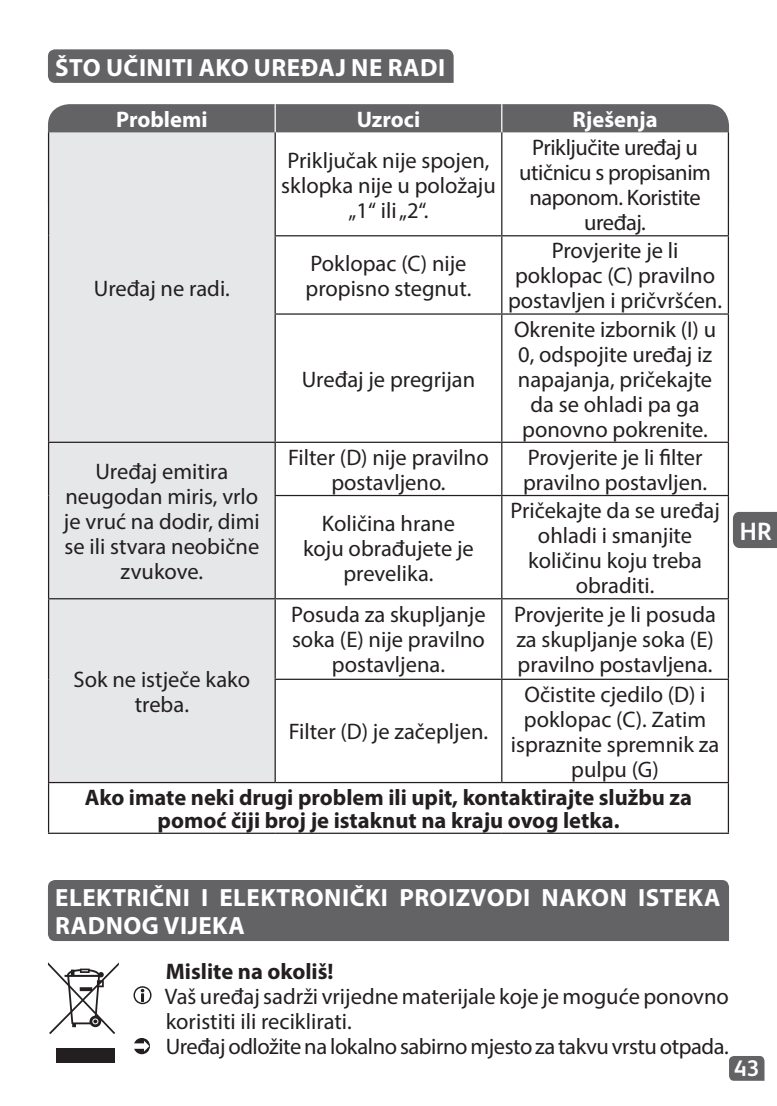
<style>
.page{position:relative;width:777px;height:1106px;background:#fff}
.page>*{position:absolute;margin:0;border:0;box-sizing:border-box;transform-origin:0 0}
.t1{font:700 25px/27.5px "Myriad Pro";letter-spacing:.02em;color:#fff}
.t2{font:700 25px "FS Albert";color:#fff}
.t3{font:22.5px/25px "Myriad Pro";color:#231f20;text-align:center}
.t4{font:700 22.5px/22.5px "Myriad Pro";color:#231f20;text-align:center}
.t5{font:22.5px/25px "Myriad Pro";letter-spacing:-.02em;color:#231f20;text-align:center}
.t6{font:700 22.5px "Myriad Pro";color:#fff}
.t7{font:700 22.5px "FS Albert";color:#fff}
</style>
<div class="page">
<svg style="left:729px;top:1056px;width:35px;height:24px"></svg>
<div style="left:733px;top:512px;width:43px;height:36px;background:#636366"></div>
<div style="left:48px;top:49px;width:405px;height:34px;background:#636366"></div>
<div style="left:48px;top:880px;width:680px;height:61px;background:#636366"></div>
<svg style="left:133px;top:986px;width:18px;height:18px"></svg>
<svg style="left:134px;top:1038px;width:16px;height:16px"></svg>
<div style="left:56px;top:1048px;width:58px;height:15px;background:#231f20"></div>
<svg style="left:48px;top:962px;width:71px;height:72px"></svg>
<div style="left:48px;top:104px;width:680px;height:28px;background:#636366"></div>
<div style="left:49px;top:132px;width:225px;height:650px;background:#e6e7e9"></div>
<svg style="left:276px;top:132px;width:451px;height:650px"></svg>
<hr style="left:727px;top:783px;width:1px;height:49px;background:#231f20">
<hr style="left:274px;top:104px;width:2px;height:28px;background:#fff">
<svg style="left:501px;top:104px;width:1px;height:28px"></svg>
<hr style="left:48px;top:132px;width:1px;height:104px;background:#231f20">
<hr style="left:274px;top:132px;width:2px;height:103px;background:#231f20">
<hr style="left:501px;top:132px;width:1px;height:103px;background:#231f20">
<hr style="left:727px;top:132px;width:1px;height:103px;background:#231f20">
<hr style="left:48px;top:236px;width:1px;height:78px;background:#231f20">
<hr style="left:274px;top:235px;width:227px;height:1px;background:#231f20">
<hr style="left:274px;top:236px;width:2px;height:77px;background:#231f20">
<hr style="left:501px;top:235px;width:227px;height:1px;background:#231f20">
<hr style="left:501px;top:236px;width:1px;height:77px;background:#231f20">
<hr style="left:727px;top:236px;width:1px;height:77px;background:#231f20">
<hr style="left:48px;top:314px;width:1px;height:128px;background:#231f20">
<hr style="left:274px;top:313px;width:227px;height:2px;background:#231f20">
<hr style="left:274px;top:315px;width:2px;height:127px;background:#231f20">
<hr style="left:501px;top:313px;width:227px;height:2px;background:#231f20">
<hr style="left:501px;top:315px;width:1px;height:127px;background:#231f20">
<hr style="left:727px;top:315px;width:1px;height:127px;background:#231f20">
<hr style="left:48px;top:442px;width:227px;height:1px;background:#231f20">
<hr style="left:48px;top:443px;width:1px;height:52px;background:#231f20">
<hr style="left:275px;top:442px;width:226px;height:1px;background:#231f20">
<hr style="left:274px;top:443px;width:2px;height:52px;background:#231f20">
<hr style="left:501px;top:442px;width:227px;height:1px;background:#231f20">
<hr style="left:501px;top:443px;width:1px;height:52px;background:#231f20">
<hr style="left:727px;top:443px;width:1px;height:52px;background:#231f20">
<hr style="left:48px;top:495px;width:1px;height:103px;background:#231f20">
<hr style="left:274px;top:495px;width:227px;height:1px;background:#231f20">
<hr style="left:274px;top:496px;width:2px;height:102px;background:#231f20">
<hr style="left:501px;top:495px;width:227px;height:1px;background:#231f20">
<hr style="left:501px;top:496px;width:1px;height:102px;background:#231f20">
<hr style="left:727px;top:496px;width:1px;height:102px;background:#231f20">
<hr style="left:48px;top:598px;width:227px;height:1px;background:#231f20">
<hr style="left:48px;top:599px;width:1px;height:80px;background:#231f20">
<hr style="left:275px;top:598px;width:226px;height:1px;background:#231f20">
<hr style="left:274px;top:599px;width:2px;height:79px;background:#231f20">
<hr style="left:501px;top:598px;width:227px;height:1px;background:#231f20">
<hr style="left:501px;top:599px;width:1px;height:79px;background:#231f20">
<hr style="left:727px;top:599px;width:1px;height:79px;background:#231f20">
<hr style="left:48px;top:679px;width:1px;height:103px;background:#231f20">
<hr style="left:274px;top:678px;width:227px;height:2px;background:#231f20">
<hr style="left:274px;top:680px;width:2px;height:102px;background:#231f20">
<hr style="left:501px;top:678px;width:227px;height:2px;background:#231f20">
<hr style="left:501px;top:680px;width:1px;height:102px;background:#231f20">
<hr style="left:727px;top:680px;width:1px;height:102px;background:#231f20">
<hr style="left:48px;top:782px;width:227px;height:1px;background:#231f20">
<hr style="left:48px;top:783px;width:1px;height:49px;background:#231f20">
<hr style="left:275px;top:782px;width:226px;height:1px;background:#231f20">
<hr style="left:501px;top:782px;width:227px;height:1px;background:#231f20">
<hr style="left:48px;top:832px;width:227px;height:2px;background:#231f20">
<hr style="left:275px;top:832px;width:226px;height:2px;background:#231f20">
<hr style="left:501px;top:832px;width:227px;height:2px;background:#231f20">
<p class="t1" style="left:55px;top:53px;width:391px">ŠTO UČINITI AKO UREĐAJ NE RADI</p>
<p class="t6" style="left:116px;top:104px;width:93px">Problemi</p>
<p class="t6" style="left:356px;top:104px;width:65px">Uzroci</p>
<p class="t6" style="left:572px;top:104px;width:87px">Rješenja</p>
<p class="t3" style="left:94px;top:275px;width:137px">Uređaj ne radi.</p>
<p class="t3" style="left:64px;top:458px;width:197px">Uređaj emitira neugodan miris, vrlo je vruć na dodir, dimi se ili stvara neobične zvukove.</p>
<p class="t3" style="left:281px;top:147px;width:216px">Priključak nije spojen, sklopka nije u položaju „1“ ili „2“.</p>
<p class="t3" style="left:305px;top:250px;width:167px;text-align:left">Poklopac (C) nije propisno stegnut.</p>
<p class="t3" style="left:301px;top:366px;width:175px">Uređaj je pregrijan</p>
<p class="t5" style="left:519px;top:135px;width:193px">Priključite uređaj u utičnicu s propisanim naponom. Koristite uređaj.</p>
<p class="t3" style="left:508px;top:238px;width:215px">Provjerite je li poklopac (C) pravilno postavljen i pričvršćen.</p>
<p class="t3" style="left:513px;top:316px;width:203px">Okrenite izbornik (I) u<br>0, odspojite uređaj iz napajanja, pričekajte da se ohladi pa ga ponovno pokrenite.</p>
<p class="t3" style="left:288px;top:444px;width:202px">Filter (D) nije pravilno postavljeno.</p>
<p class="t3" style="left:522px;top:444px;width:185px;text-align:left">Provjerite je li filter pravilno postavljen.</p>
<p class="t3" style="left:303px;top:510px;width:172px">Količina hrane koju obrađujete je prevelika.</p>
<p class="t3" style="left:510px;top:498px;width:211px">Pričekajte da se uređaj ohladi i smanjite količinu koju treba obraditi.</p>
<p class="t3" style="left:291px;top:602px;width:196px">Posuda za skupljanje soka (E) nije pravilno postavljena.</p>
<p class="t3" style="left:514px;top:602px;width:203px;text-align:justify">Provjerite je li posuda za skupljanje soka (E) pravilno postavljena.</p>
<p class="t3" style="left:73px;top:666px;width:178px">Sok ne istječe kako treba.</p>
<p class="t3" style="left:510px;top:681px;width:210px">Očistite cjedilo (D) i poklopac (C). Zatim ispraznite spremnik za pulpu (G)</p>
<p class="t4" style="left:85px;top:785px;width:608px">Ako imate neki drugi problem ili upit, kontaktirajte službu za pomoć čiji broj je istaknut na kraju ovog letka.</p>
<p class="t3" style="left:288px;top:719px;width:201px">Filter (D) je začepljen.</p>
<p class="t2" style="left:739px;top:515px;width:33px">HR</p>
<p class="t1" style="left:55px;top:883px;width:666px">ELEKTRIČNI I ELEKTRONIČKI PROIZVODI NAKON ISTEKA<br>RADNOG VIJEKA</p>
<p class="t4" style="left:166px;top:959px;width:169px">Mislite na okoliš!</p>
<p class="t3" style="left:165px;top:984px;width:565px;text-align:left">Vaš uređaj sadrži vrijedne materijale koje je moguće ponovno koristiti ili reciklirati.<br>Uređaj odložite na lokalno sabirno mjesto za takvu vrstu otpada.</p>
<p class="t7" style="left:733px;top:1053px;width:27px">43</p>
</div>
